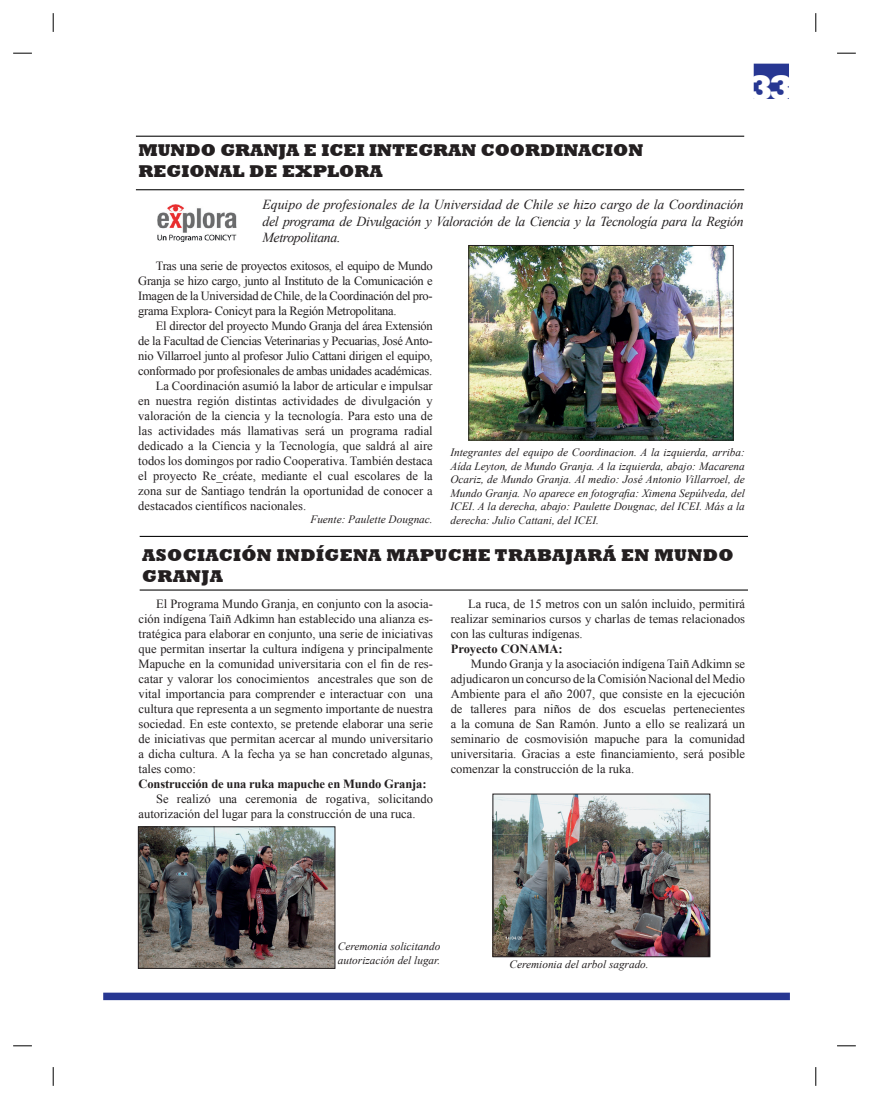
<style>
.page{position:relative;width:869px;height:1099px;background:#fff}
.page>*{position:absolute;margin:0;border:0;box-sizing:border-box;transform-origin:0 0}
.t1{font:800 36.25px "Rockwell";color:#fff}
.t2{font:800 17.5px/21px "Rockwell";color:#231f20}
.t3{font:800 17.5px/21px "Rockwell";letter-spacing:.02em;color:#231f20}
.t4{font:italic 13.75px/16.5px "Times New Roman";letter-spacing:-.025em;color:#231f20;text-align:justify}
.t5{font:12.5px/15px "Times New Roman";color:#231f20;text-align:justify}
.t6{font:12.5px "Times New Roman";letter-spacing:-.025em;color:#231f20}
.t7{font:700 12.5px "Times New Roman";letter-spacing:-.01em;color:#231f20}
.t8{font:italic 11.25px/13.5px "Times New Roman";color:#231f20;text-align:justify}
</style>
<div class="page">
<div style="left:754px;top:64px;width:34px;height:34px;background:#273792"></div>
<div style="left:753px;top:64px;width:35px;height:35px;border:1px solid #273792"></div>
<div style="left:103px;top:992px;width:686px;height:8px;background:#273792"></div>
<hr style="left:140px;top:589px;width:607px;height:1px;background:#000">
<hr style="left:140px;top:536px;width:607px;height:1px;background:#000">
<hr style="left:136px;top:189px;width:607px;height:1px;background:#000">
<hr style="left:136px;top:136px;width:607px;height:1px;background:#000">
<img style="left:140px;top:828px;width:193px;height:138px">
<div style="left:138px;top:826px;width:197px;height:142px;border:1px solid #231f20"></div>
<img style="left:494px;top:795px;width:213px;height:159px">
<div style="left:492px;top:793px;width:217px;height:163px;border:1px solid #231f20"></div>
<img style="left:470px;top:247px;width:261px;height:191px">
<div style="left:468px;top:245px;width:265px;height:195px;border:1px solid #231f20"></div>
<img style="left:157px;top:204px;width:79px;height:38px">
<svg style="left:13px;top:52px;width:19px;height:2px"></svg>
<svg style="left:837px;top:52px;width:18px;height:2px"></svg>
<svg style="left:13px;top:1045px;width:19px;height:1px"></svg>
<svg style="left:837px;top:1045px;width:18px;height:1px"></svg>
<svg style="left:52px;top:13px;width:2px;height:19px"></svg>
<svg style="left:52px;top:1067px;width:2px;height:18px"></svg>
<svg style="left:815px;top:13px;width:1px;height:19px"></svg>
<svg style="left:815px;top:1067px;width:1px;height:18px"></svg>
<h1 class="t1" style="left:748px;top:66px;width:47px">33</h1>
<h2 class="t2" style="left:138px;top:139px;width:506px">MUNDO GRANJA E ICEI INTEGRAN COORDINACION<br>REGIONAL DE EXPLORA</h2>
<p class="t4" style="left:262px;top:196px;width:482px">Equipo de profesionales de la Universidad de Chile se hizo cargo de la Coordinación del programa de Divulgación y Valoración de la Ciencia y la Tecnología para la Región Metropolitana.</p>
<p class="t5" style="left:138px;top:258px;width:296px;text-indent:18px">Tras una serie de proyectos exitosos, el equipo de Mundo Granja se hizo cargo, junto al Instituto de la Comunicación e Imagen de la Universidad de Chile, de la Coordinación del pro&shy;grama Explora- Conicyt para la Región Metropolitana.</p>
<p class="t6" style="left:156px;top:319px;width:278px">El director del proyecto Mundo Granja del área Extensión</p>
<p class="t6" style="left:138px;top:334px;width:296px">de la Facultad de Ciencias Veterinarias y Pecuarias, José Anto-</p>
<p class="t6" style="left:138px;top:349px;width:296px">nio Villarroel junto al profesor Julio Cattani dirigen el equipo,</p>
<p class="t6" style="left:138px;top:364px;width:295px">conformado por profesionales de ambas unidades académicas.</p>
<p class="t5" style="left:156px;top:378px;width:278px">La Coordinación asumió la labor de articular e impulsar</p>
<p class="t5" style="left:138px;top:393px;width:296px">en nuestra región distintas actividades de divulgación y</p>
<p class="t5" style="left:138px;top:408px;width:296px">valoración de la ciencia y la tecnología. Para esto una de</p>
<p class="t5" style="left:138px;top:423px;width:296px">las actividades más llamativas será un programa radial</p>
<p class="t5" style="left:138px;top:438px;width:296px">dedicado a la Ciencia y la Tecnología, que saldrá al aire</p>
<p class="t5" style="left:138px;top:453px;width:296px">todos los domingos por radio Cooperativa. También destaca</p>
<p class="t5" style="left:138px;top:468px;width:296px">el proyecto Re_créate, mediante el cual escolares de la</p>
<p class="t5" style="left:138px;top:483px;width:296px">zona sur de Santiago tendrán la oportunidad de conocer a</p>
<p class="t5" style="left:138px;top:498px;width:169px">destacados científicos nacionales.</p>
<p class="t8" style="left:310px;top:513px;width:124px">Fuente: Paulette Dougnac.</p>
<p class="t8" style="left:450px;top:446px;width:296px">Integrantes del equipo de Coordinacion. A la izquierda, arriba:<br>Aída Leyton, de Mundo Granja. A la izquierda, abajo: Macarena Ocariz, de Mundo Granja. Al medio: José Antonio Villarroel, de Mundo Granja. No aparece en fotografia: Ximena Sepúlveda, del ICEI. A la derecha, abajo: Paulette Dougnac, del ICEI. Más a la derecha: Julio Cattani, del ICEI.</p>
<h2 class="t3" style="left:142px;top:544px;width:592px">ASOCIACIÓN INDÍGENA MAPUCHE TRABAJARÁ EN MUNDO<br>GRANJA</h2>
<p class="t5" style="left:138px;top:596px;width:296px;text-indent:18px">El Programa Mundo Granja, en conjunto con la asocia&shy;ción indígena Taiñ Adkimn han establecido una alianza es&shy;tratégica para elaborar en conjunto, una serie de iniciativas que permitan insertar la cultura indígena y principalmente Mapuche en la comunidad universitaria con el fin de res&shy;catar y valorar los conocimientos ancestrales que son de vital importancia para comprender e interactuar con una cultura que representa a un segmento importante de nuestra sociedad. En este contexto, se pretende elaborar una serie de iniciativas que permitan acercar al mundo universitario a dicha cultura. A la fecha ya se han concretado algunas, tales como:</p>
<p class="t7" style="left:138px;top:777px;width:289px">Construcción de una ruka mapuche en Mundo Granja:</p>
<p class="t5" style="left:138px;top:791px;width:296px;text-indent:18px">Se realizó una ceremonia de rogativa, solicitando autorización del lugar para la construcción de una ruca.</p>
<p class="t5" style="left:450px;top:596px;width:296px;text-indent:17px">La ruca, de 15 metros con un salón incluido, permitirá realizar seminarios cursos y charlas de temas relacionados con las culturas indígenas.</p>
<p class="t7" style="left:450px;top:642px;width:113px">Proyecto CONAMA:</p>
<p class="t5" style="left:450px;top:656px;width:296px;text-indent:20px">Mundo Granja y la asociación indígena Taiñ Adkimn se adjudicaron un concurso de la Comisión Nacional del Medio Ambiente para el año 2007, que consiste en la ejecución de talleres para niños de dos escuelas pertenecientes a la comuna de San Ramón. Junto a ello se realizará un seminario de cosmovisión mapuche para la comunidad universitaria. Gracias a este financiamiento, será posible comenzar la construcción de la ruka.</p>
<p class="t8" style="left:338px;top:939px;width:104px">Ceremonia solicitando autorización del lugar.</p>
<p class="t8" style="left:509px;top:957px;width:140px">Ceremionia del arbol sagrado.</p>
</div>
